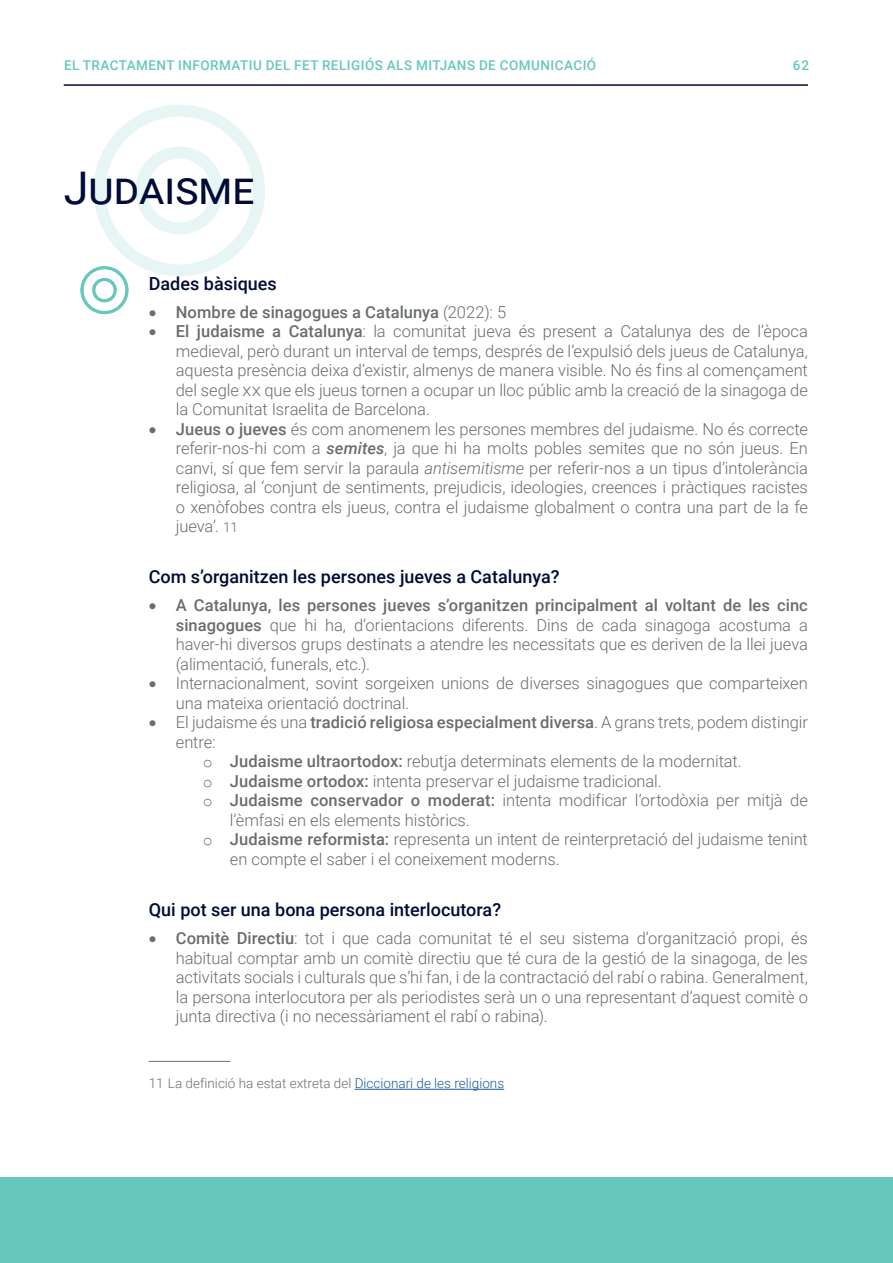
<style>
.page{position:relative;width:893px;height:1263px;background:#fff}
.page>*{position:absolute;margin:0;border:0;box-sizing:border-box;transform-origin:0 0}
.t1{font:45px "Roboto";color:#000c37}
.Normal_-_amb_separació{font:500 18px "Roboto";color:#000c37}
.t2{font:300 16.5px/19.5px "Roboto";letter-spacing:-.005em;color:#696d6e;text-align:justify}
.t3{font:500 16.5px "Roboto";letter-spacing:.005em;color:#696d6e}
.t4{font:500 13.5px "Roboto";letter-spacing:.035em;color:#67c7bd}
.t5{font:300 13.5px "Roboto";color:#6a6e6f}
.s1{font-weight:300}
.s2{font-weight:500}
.s3{font-weight:500;font-style:italic}
.s4{font-style:italic}
.s5{font-size:13.5px;color:#6a6e6f}
.s6{font-family:"Courier New";font-weight:400}
.s7{color:#175d9e}
</style>
<div class="page">
<div style="left:0;top:1178px;width:893px;height:85px;background:#67c7bd"></div>
<hr style="left:64px;top:84px;width:744px;height:2px;background:#000c37">
<img style="left:63px;top:84px;width:262px;height:192px">
<img style="left:64px;top:263px;width:76px;height:52px">
<hr style="left:355px;top:1089px;width:149px;height:1px;background:#175d9e">
<hr style="left:149px;top:1061px;width:81px;height:1px;background:#6a6e6f">
<p class="t4" style="left:64px;top:55px;width:534px">EL TRACTAMENT INFORMATIU DEL FET RELIGIÓS ALS MITJANS DE COMUNICACIÓ</p>
<p class="t4" style="left:793px;top:55px;width:18px">62</p>
<p class="t1" style="left:64px;top:156px;width:192px">Judaisme</p>
<p class="Normal_-_amb_separació" style="left:149px;top:271px;width:130px">Dades bàsiques</p>
<p class="t3" style="left:149px;top:300px;width:359px">• Nombre de sinagogues a Catalunya <span class="s1">(2022): 5</span></p>
<p class="t2" style="left:176px;top:321px;width:634px;text-indent:-27px">• <span class="s2">El judaisme a Catalunya</span>: la comunitat jueva és present a Catalunya des de l’època medieval, però durant un interval de temps, després de l’expulsió dels jueus de Catalunya, aquesta presència deixa d’existir, almenys de manera visible. No és fins al començament del segle xx que els jueus tornen a ocupar un lloc públic amb la creació de la sinagoga de la Comunitat Israelita de Barcelona.</p>
<p class="t2" style="left:176px;top:419px;width:634px;text-indent:-27px">• <span class="s2">Jueus o jueves</span> és com anomenem les persones membres del judaisme. No és correcte referir-nos-hi com a <span class="s3">semites</span>, ja que hi ha molts pobles semites que no són jueus. En canvi, sí que fem servir la paraula <span class="s4">antisemitisme</span> per referir-nos a un tipus d’intolerància religiosa, al ‘conjunt de sentiments, prejudicis, ideologies, creences i pràctiques racistes o xenòfobes contra els jueus, contra el judaisme globalment o contra una part de la fe jueva’. <span class="s5">11</span></p>
<p class="Normal_-_amb_separació" style="left:149px;top:564px;width:412px">Com s’organitzen les persones jueves a Catalunya?</p>
<p class="t2" style="left:176px;top:595px;width:634px;text-indent:-27px">• <span class="s2">A Catalunya, les persones jueves s’organitzen principalment al voltant de les cinc sinagogues</span> que hi ha, d’orientacions diferents. Dins de cada sinagoga acostuma a haver-hi diversos grups destinats a atendre les necessitats que es deriven de la llei jueva (alimentació, funerals, etc.).</p>
<p class="t2" style="left:176px;top:673px;width:634px;text-indent:-27px">• Internacionalment, sovint sorgeixen unions de diverses sinagogues que comparteixen una mateixa orientació doctrinal.</p>
<p class="t2" style="left:176px;top:712px;width:634px;text-indent:-27px">• El judaisme és una <span class="s2">tradició religiosa especialment diversa</span>. A grans trets, podem distingir entre:</p>
<p class="t2" style="left:203px;top:751px;width:541px"><span class="s6">o</span> <span class="s2">Judaisme ultraortodox:</span> rebutja determinats elements de la modernitat.</p>
<p class="t2" style="left:203px;top:771px;width:461px"><span class="s6">o</span> <span class="s2">Judaisme ortodox:</span> intenta preservar el judaisme tradicional.</p>
<p class="t2" style="left:230px;top:790px;width:580px;text-indent:-27px"><span class="s6">o</span> <span class="s2">Judaisme conservador o moderat:</span> intenta modificar l’ortodòxia per mitjà de l’èmfasi en els elements històrics.</p>
<p class="t2" style="left:230px;top:829px;width:580px;text-indent:-27px"><span class="s6">o</span> <span class="s2">Judaisme reformista:</span> representa un intent de reinterpretació del judaisme tenint en compte el saber i el coneixement moderns.</p>
<p class="Normal_-_amb_separació" style="left:149px;top:897px;width:354px">Qui pot ser una bona persona interlocutora?</p>
<p class="t2" style="left:176px;top:928px;width:634px;text-indent:-27px">• <span class="s2">Comitè Directiu</span>: tot i que cada comunitat té el seu sistema d’organització propi, és habitual comptar amb un comitè directiu que té cura de la gestió de la sinagoga, de les activitats socials i culturals que s’hi fan, i de la contractació del rabí o rabina. Generalment, la persona interlocutora per als periodistes serà un o una representant d’aquest comitè o junta directiva (i no necessàriament el rabí o rabina).</p>
<p class="t5" style="left:149px;top:1074px;width:357px">11 La definició ha estat extreta del <span class="s7">Diccionari de les religions</span></p>
</div>
